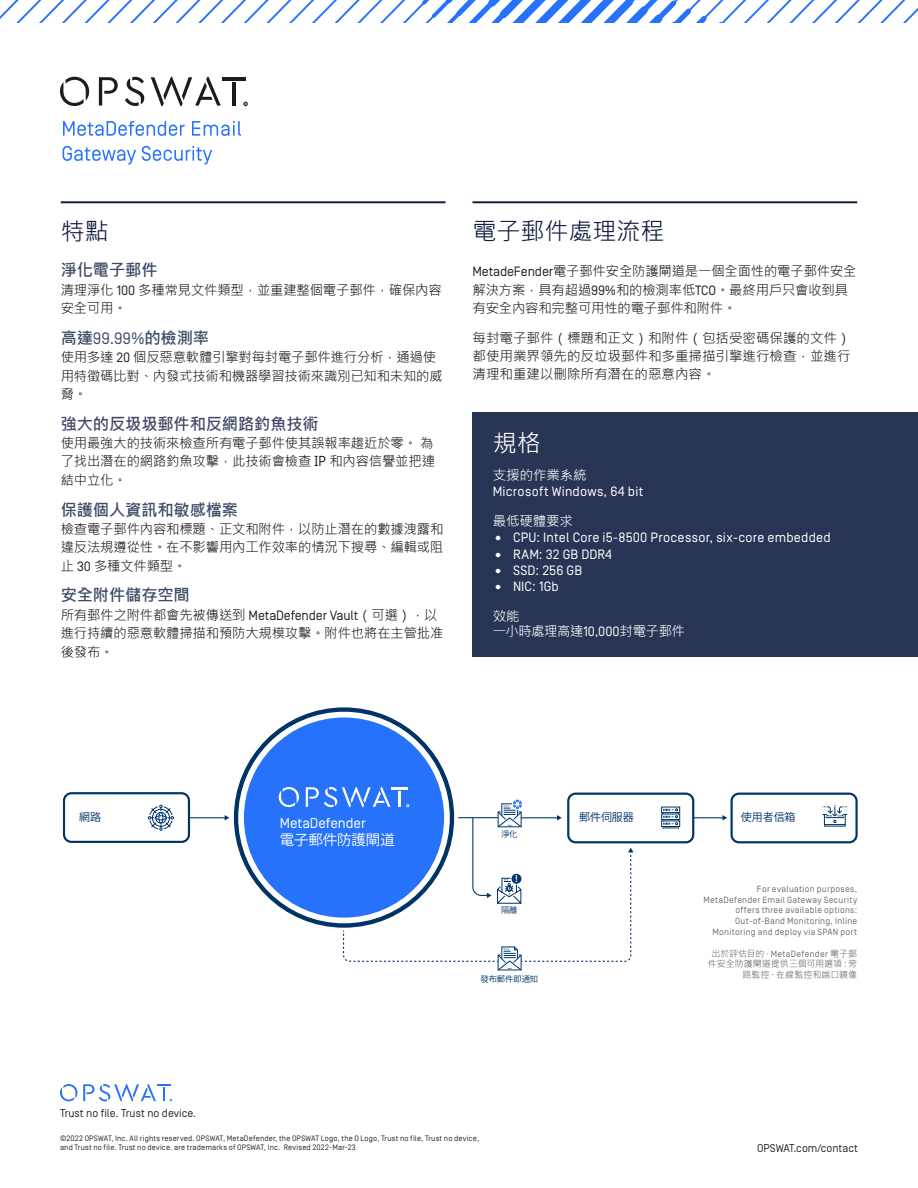
<style>
.page{position:relative;width:918px;height:1188px;background:#fff}
.page>*{position:absolute;margin:0;border:0;box-sizing:border-box;transform-origin:0 0}
.heading2_rule{font:24px "Microsoft Jheng Hei";color:#111f42}
.heading2{font:24px "Microsoft Jheng Hei";color:#fff}
.heading_highlight{font:700 16.5px "Microsoft Jheng Hei";letter-spacing:-.01em;color:#414c68}
.t1{font:14.4px/17.2px "Simplon Norm";color:#fff}
.p2_sidebar_callout{font:13.5px/18.3px "Microsoft Jheng Hei";letter-spacing:-.01em;color:#231f20}
.t2{font:13.5px "Simplon Norm";letter-spacing:.015em;color:#fff}
.t3{font:13.5px "Microsoft Jheng Hei";letter-spacing:-.035em;color:#fff}
.t4{font:13.5px "Microsoft Jheng Hei";letter-spacing:-.015em;color:#fff}
.t5{font:11.25px "Simplon Norm";color:#282828}
.t6{font:10.95px "Koz Go Pr 6 N";color:#036}
.t7{font:500 10.05px "Simplon Mono";color:#fff}
.t8{font:9px/10.8px "Simplon Norm";letter-spacing:.03em;color:#6c6d70;text-align:right}
.t9{font:9px/10.8px "Microsoft Jheng Hei";color:#6c6d70;text-align:right}
.t10{font:8.1px "Koz Go Pr 6 N";color:#036}
.t11{font:7.8px/9.4px "Simplon Norm";letter-spacing:.025em;color:#282828}
.s1{font-family:"Simplon Norm"}
.s2{font-family:"Simplon Norm";font-weight:400}
.s3{font-family:"Koz Go Pr 6 N"}
</style>
<div class="page">
<svg style="left:0;top:0;width:918px;height:23px"></svg>
<svg style="left:60px;top:1084px;width:112px;height:17px"></svg>
<hr style="left:61px;top:201px;width:385px;height:2px;background:#111f42">
<hr style="left:472px;top:201px;width:385px;height:2px;background:#111f42">
<div style="left:472px;top:413px;width:446px;height:244px;background:#293555"></div>
<svg style="left:60px;top:77px;width:29px;height:29px"></svg>
<svg style="left:99px;top:77px;width:19px;height:29px"></svg>
<svg style="left:125px;top:77px;width:19px;height:29px"></svg>
<svg style="left:151px;top:77px;width:70px;height:29px"></svg>
<hr style="left:222px;top:77px;width:24px;height:3px;background:#1c1c1a">
<hr style="left:232px;top:82px;width:4px;height:24px;background:#1c1c1a">
<svg style="left:243px;top:102px;width:5px;height:4px"></svg>
<svg style="left:63px;top:121px;width:122px;height:15px"></svg>
<svg style="left:192px;top:121px;width:49px;height:15px"></svg>
<svg style="left:62px;top:146px;width:74px;height:19px"></svg>
<svg style="left:142px;top:146px;width:70px;height:19px"></svg>
<div style="left:63px;top:792px;width:127px;height:51px;border:2px solid #036;border-radius:7px"></div>
<svg style="left:694px;top:815px;width:33px;height:6px"></svg>
<div style="left:567px;top:793px;width:127px;height:50px;border:2px solid #036;border-radius:7px"></div>
<div style="left:731px;top:793px;width:127px;height:50px;border:2px solid #036;border-radius:7px"></div>
<div style="left:661px;top:807px;width:19px;height:6px;border:1px solid #036"></div>
<div style="left:661px;top:814px;width:19px;height:6px;border:1px solid #036"></div>
<div style="left:661px;top:821px;width:19px;height:6px;border:1px solid #036"></div>
<svg style="left:663px;top:808px;width:16px;height:21px"></svg>
<svg style="left:822px;top:805px;width:26px;height:22px"></svg>
<svg style="left:236px;top:710px;width:216px;height:216px"></svg>
<div style="left:244px;top:717px;width:200px;height:201px;background:#2672fb;border-radius:50%"></div>
<svg style="left:279px;top:787px;width:20px;height:20px"></svg>
<svg style="left:306px;top:787px;width:327px;height:184px"></svg>
<hr style="left:189px;top:817px;width:36px;height:1px;background:#036">
<svg style="left:225px;top:815px;width:4px;height:6px"></svg>
<svg style="left:148px;top:805px;width:26px;height:26px"></svg>
<div style="left:158px;top:812px;width:5px;height:12px;border:1px solid #036;border-radius:50%"></div>
<div style="left:155px;top:815px;width:12px;height:5px;border:1px solid #036;border-radius:50%"></div>
<p class="heading2_rule" style="left:61px;top:216px;width:49px">特點</p>
<p class="heading_highlight" style="left:61px;top:260px;width:98px">淨化電子郵件</p>
<p class="p2_sidebar_callout" style="left:61px;top:281px;width:383px">清理淨化 <span class="s1">100</span> 多種常見文件類型，並重建整個電子郵件，確保內容安全可用。</p>
<p class="heading_highlight" style="left:61px;top:327px;width:150px">高達<span class="s2">99.99%</span>的檢測率</p>
<p class="p2_sidebar_callout" style="left:61px;top:348px;width:383px">使用多達 <span class="s1">20</span> 個反惡意軟體引擎對每封電子郵件進行分析，通過使用特徵碼比對、內發式技術和機器學習技術來識別已知和未知的威脅。</p>
<p class="heading_highlight" style="left:61px;top:413px;width:260px">強大的反圾圾郵件和反網路釣魚技術</p>
<p class="p2_sidebar_callout" style="left:61px;top:434px;width:376px;text-align:justify">使用最強大的技術來檢查所有電子郵件使其誤報率趨近於零。 為了找出潛在的網路釣魚攻擊，此技術會檢查 IP 和內容信譽並把連結中立化。</p>
<p class="heading_highlight" style="left:61px;top:499px;width:179px">保護個人資訊和敏感檔案</p>
<p class="p2_sidebar_callout" style="left:61px;top:520px;width:384px;text-align:justify">檢查電子郵件內容和標題、正文和附件，以防止潛在的數據洩露和違反法規遵從性。在不影響用內工作效率的情況下搜尋、編輯或阻止 <span class="s1">30</span> 多種文件類型。</p>
<p class="heading_highlight" style="left:61px;top:585px;width:131px">安全附件儲存空間</p>
<p class="p2_sidebar_callout" style="left:61px;top:606px;width:384px">所有郵件之附件都會先被傳送到 <span class="s1">MetaDefender Vault</span>（可選），以進行持續的惡意軟體掃描和預防大規模攻擊。附件也將在主管批准後發布。</p>
<p class="heading2_rule" style="left:472px;top:216px;width:193px">電子郵件處理流程</p>
<p class="p2_sidebar_callout" style="left:472px;top:262px;width:386px"><span class="s1">MetadeFender</span>電子郵件安全防護閘道是一個全面性的電子郵件安全解決方案，具有超過<span class="s1">99%</span>和的檢測率低<span class="s1">TCO</span>。最終用戶只會收到具有安全內容和完整可用性的電子郵件和附件。</p>
<p class="p2_sidebar_callout" style="left:472px;top:329px;width:379px;text-align:justify">每封電子郵件（標題和正文）和附件（包括受密碼保護的文件）都使用業界領先的反垃圾郵件和多重掃描引擎進行檢查，並進行清理和重建以刪除所有潛在的惡意內容。</p>
<p class="heading2" style="left:493px;top:428px;width:49px">規格</p>
<p class="t4" style="left:493px;top:467px;width:96px">支援的作業系統</p>
<p class="t2" style="left:493px;top:485px;width:152px">Microsoft Windows, 64 bit</p>
<p class="t4" style="left:493px;top:513px;width:82px">最低硬體要求</p>
<p class="t2" style="left:493px;top:531px;width:339px">• CPU: Intel Core i5-8500 Processor, six-core embedded</p>
<p class="t2" style="left:493px;top:547px;width:121px">• RAM: 32 GB DDR4</p>
<p class="t2" style="left:493px;top:563px;width:91px">• SSD: 256 GB</p>
<p class="t2" style="left:493px;top:579px;width:68px">• NIC: 1Gb</p>
<p class="t4" style="left:493px;top:607px;width:29px">效能</p>
<p class="t3" style="left:493px;top:622px;width:194px">一小時處理高達<span class="s1">10,000</span>封電子郵件</p>
<p class="t6" style="left:79px;top:811px;width:23px">網路</p>
<p class="t1" style="left:280px;top:814px;width:117px">MetaDefender<br><span class="s3">電子郵件防護閘道</span></p>
<p class="t10" style="left:501px;top:829px;width:18px">淨化</p>
<p class="t7" style="left:513px;top:873px;width:8px">!</p>
<p class="t10" style="left:501px;top:906px;width:18px">隔離</p>
<p class="t10" style="left:480px;top:974px;width:59px">發布郵件即通知</p>
<p class="t6" style="left:579px;top:811px;width:56px">郵件伺服器</p>
<p class="t6" style="left:741px;top:811px;width:56px">使用者信箱</p>
<p class="t8" style="left:703px;top:883px;width:155px">For evaluation purposes,<br>MetaDefender Email Gateway Security offers three available options:</p>
<p class="t8" style="left:713px;top:916px;width:146px">Out-of-Band Monitoring, Inline<br>Monitoring and deploy via SPAN port</p>
<p class="t9" style="left:708px;top:948px;width:151px">出於評估目的，<span class="s1">MetaDefender</span> 電子郵件安全防護閘道提供三個可用選項：旁路監控、在線監控和端口鏡像</p>
<p class="t5" style="left:60px;top:1107px;width:138px">Trust no file. Trust no device.</p>
<p class="t11" style="left:60px;top:1134px;width:421px">©2022 OPSWAT, Inc. All rights reserved. OPSWAT, MetaDefender, the OPSWAT Logo, the O Logo, Trust no file, Trust no device, and Trust no file. Trust no device. are trademarks of OPSWAT, Inc. Revised 2022-Mar-23</p>
<p class="t5" style="left:757px;top:1142px;width:102px">OPSWAT.com/contact</p>
</div>
